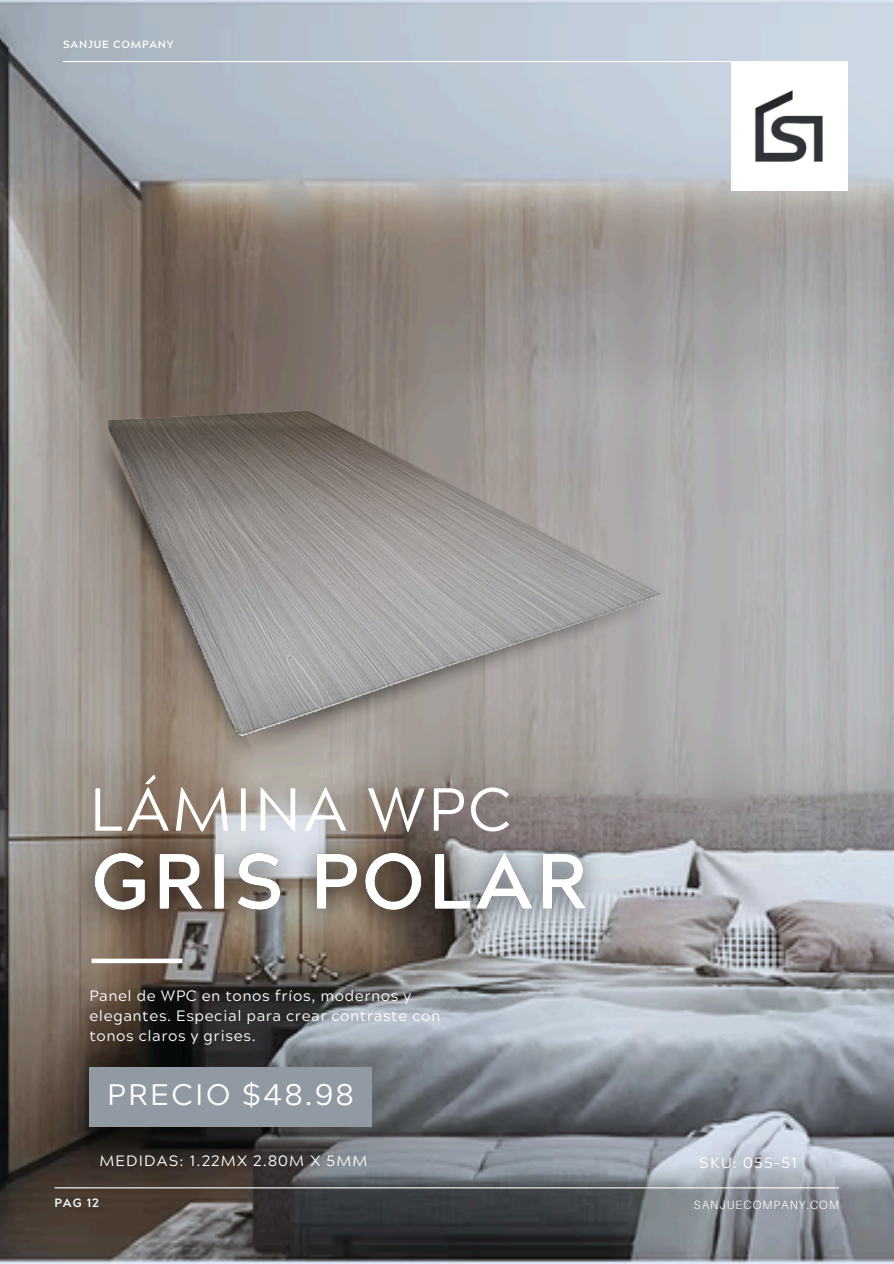
<style>
.page{position:relative;width:894px;height:1264px;background:#fff}
.page>*{position:absolute;margin:0;border:0;box-sizing:border-box;transform-origin:0 0}
.t1{font:60.6px "Acherus Grotesque";letter-spacing:.04em;color:#fff}
.t2{font:29.7px "Acherus Grotesque";letter-spacing:.08em;color:#fff}
.t3{font:15px/20.2px "Acherus Grotesque";letter-spacing:.04em;color:#fff}
.t4{font:15px "Acherus Grotesque";letter-spacing:.08em;color:#fff}
.t5{font:300 12px "Aileron";letter-spacing:.08em;color:#fff}
.t6{font:700 12px "Acherus Grotesque";color:#fff}
.t7{font:700 10.5px "Acherus Grotesque";letter-spacing:.08em;color:#fff}
</style>
<div class="page">
<img style="left:0;top:0;width:893px;height:1263px">
<hr style="left:63px;top:61px;width:784px;height:1px;background:#fff">
<hr style="left:55px;top:1187px;width:783px;height:1px;background:#fff">
<div style="left:731px;top:62px;width:116px;height:129px;background:#fff"></div>
<div style="left:89px;top:1066px;width:282px;height:60px;background:#919aa2"></div>
<div style="left:92px;top:958px;width:90px;height:5px;background:#fff"></div>
<img style="left:755px;top:90px;width:68px;height:72px">
<img style="left:259px;top:758px;width:417px;height:11px">
<img style="left:79px;top:424px;width:180px;height:350px">
<img style="left:92px;top:394px;width:592px;height:364px">
<img style="left:60px;top:820px;width:561px;height:128px">
<p class="t7" style="left:63px;top:40px;width:112px">SANJUE COMPANY</p>
<p class="t1" style="left:89px;top:785px;width:423px">LÁMINA WPC</p>
<h2 class="t3" style="left:89px;top:987px;width:352px">Panel de WPC en tonos fríos, modernos y elegantes. Especial para crear contraste con tonos claros y grises.</h2>
<p class="t2" style="left:107px;top:1082px;width:248px">PRECIO $48.98</p>
<p class="t4" style="left:99px;top:1154px;width:269px">MEDIDAS: 1.22MX 2.80M X 5MM</p>
<p class="t3" style="left:699px;top:1154px;width:99px">SKU: 055-51</p>
<p class="t6" style="left:55px;top:1198px;width:46px">PAG 12</p>
<p class="t5" style="left:693px;top:1197px;width:147px">SANJUECOMPANY.COM</p>
</div>
